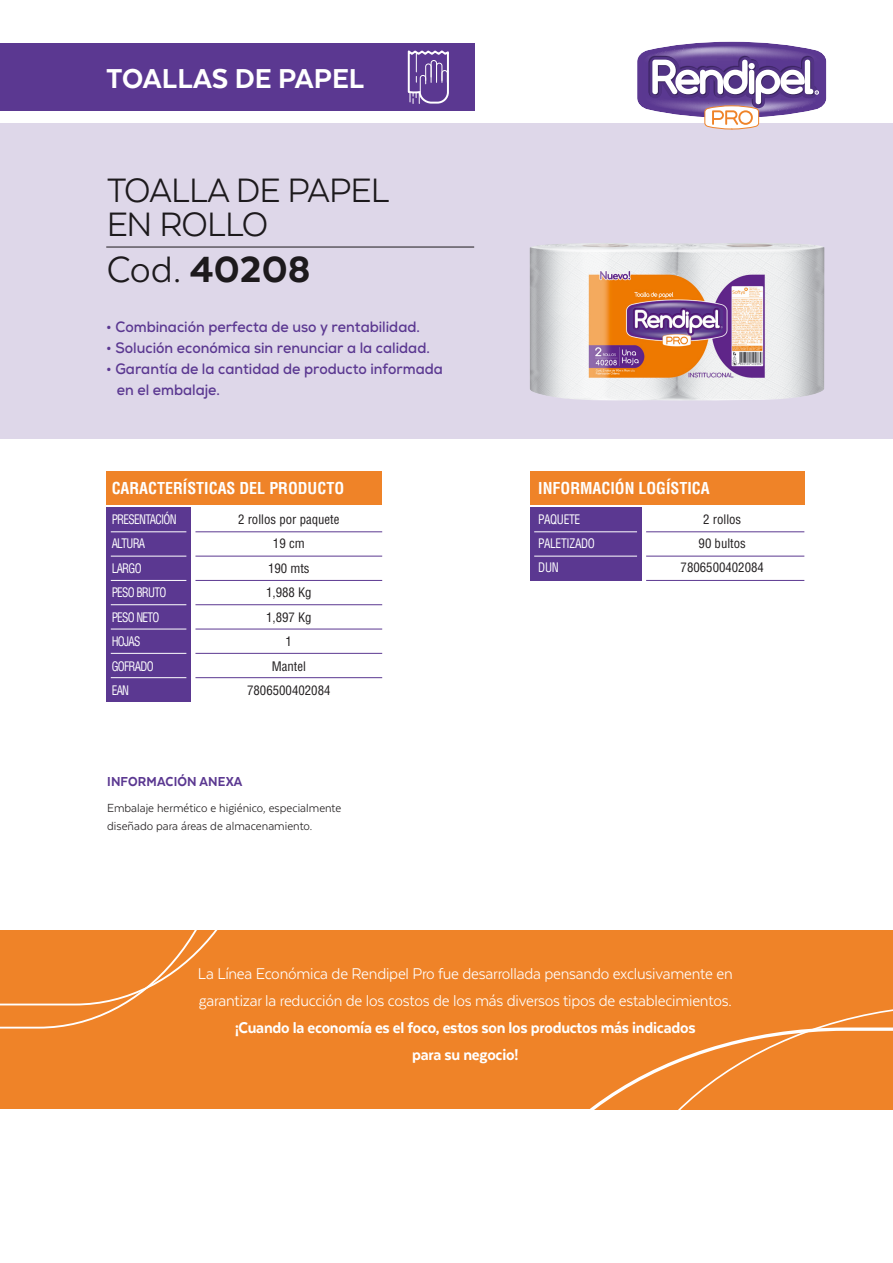
<style>
.page{position:relative;width:893px;height:1263px;background:#fff}
.page>*{position:absolute;margin:0;border:0;box-sizing:border-box;transform-origin:0 0}
.t1{font:800 42px "Texta";color:#221f20}
.t2{font:39px/34.5px "Texta";letter-spacing:-.025em;color:#221f20}
.t3{font:800 31.5px "Texta";color:#fff}
.t4{font:18px/27px "Texta";letter-spacing:-.015em;color:#fff;scale:.95 1}
.t5{font:800 18px/27px "Texta";letter-spacing:-.015em;color:#fff;text-align:center;scale:.95 1}
.t6{font:700 condensed 16.05px "Helvetica LT Std";color:#fff}
.t7{font:700 15px/21px "Nexa";color:#5b3891;scale:.95 1}
.t8{font:800 15px "Texta";letter-spacing:.01em;color:#5b3891;scale:.95 1}
.t9{font:13.5px/18px "Texta";color:#221f20;scale:.95 1}
.t10{font:condensed 12.75px/24.5px "Helvetica LT Std";color:#221f20;text-align:center}
.t11{font:condensed 12.75px/24.5px "Helvetica LT Std";letter-spacing:-.06em;color:#fff;scale:.89 1}
.t12{font:condensed 12.75px/24px "Helvetica LT Std";letter-spacing:-.025em;color:#fff;scale:.9 1}
.s1{font-weight:400}
</style>
<div class="page">
<div style="left:0;top:931px;width:893px;height:178px;background:#ef8328"></div>
<svg style="left:590px;top:1009px;width:303px;height:100px"></svg>
<svg style="left:0;top:931px;width:217px;height:98px"></svg>
<div style="left:0;top:123px;width:893px;height:316px;background:#ded7e9"></div>
<hr style="left:106px;top:247px;width:368px;height:1px;background:#221f20">
<hr style="left:195px;top:531px;width:187px;height:1px;background:#5b3891">
<hr style="left:195px;top:556px;width:187px;height:1px;background:#5b3891">
<hr style="left:195px;top:580px;width:187px;height:1px;background:#5b3891">
<hr style="left:195px;top:604px;width:187px;height:1px;background:#5b3891">
<hr style="left:195px;top:629px;width:187px;height:1px;background:#5b3891">
<hr style="left:195px;top:653px;width:187px;height:1px;background:#5b3891">
<hr style="left:195px;top:677px;width:187px;height:1px;background:#5b3891">
<div style="left:106px;top:507px;width:85px;height:195px;background:#5b3891"></div>
<div style="left:106px;top:471px;width:276px;height:33px;background:#ef8328"></div>
<hr style="left:111px;top:531px;width:75px;height:1px;background:#fff">
<hr style="left:111px;top:556px;width:75px;height:1px;background:#fff">
<hr style="left:111px;top:580px;width:75px;height:1px;background:#fff">
<hr style="left:111px;top:604px;width:75px;height:1px;background:#fff">
<hr style="left:111px;top:629px;width:75px;height:1px;background:#fff">
<hr style="left:111px;top:653px;width:75px;height:1px;background:#fff">
<hr style="left:111px;top:677px;width:75px;height:1px;background:#fff">
<hr style="left:646px;top:531px;width:158px;height:1px;background:#5b3891">
<hr style="left:646px;top:556px;width:158px;height:1px;background:#5b3891">
<hr style="left:646px;top:580px;width:158px;height:1px;background:#5b3891">
<div style="left:530px;top:507px;width:112px;height:73px;background:#5b3891"></div>
<div style="left:530px;top:471px;width:274px;height:33px;background:#ef8328"></div>
<hr style="left:534px;top:531px;width:103px;height:1px;background:#fff">
<hr style="left:534px;top:556px;width:103px;height:1px;background:#fff">
<div style="left:0;top:43px;width:474px;height:68px;background:#5b3891"></div>
<svg style="left:637px;top:41px;width:190px;height:89px"></svg>
<svg style="left:407px;top:50px;width:42px;height:54px"></svg>
<img style="left:530px;top:243px;width:294px;height:158px">
<h3 class="t3" style="left:106px;top:62px;width:260px">TOALLAS DE PAPEL</h3>
<h2 class="t2" style="left:106px;top:172px;width:285px">TOALLA DE PAPEL<br>EN ROLLO</h2>
<h1 class="t1" style="left:106px;top:248px;width:206px"><span class="s1">Cod.</span> 40208</h1>
<p class="t7" style="left:106px;top:316px;width:332px">• Combinación perfecta de uso y rentabilidad.</p>
<p class="t7" style="left:106px;top:337px;width:342px">• Solución económica sin renunciar a la calidad.</p>
<p class="t7" style="left:117px;top:358px;width:345px;text-indent:-11px">• Garantía de la cantidad de producto informada en el embalaje.</p>
<p class="t6" style="left:112px;top:478px;width:234px">CARACTERÍSTICAS DEL PRODUCTO</p>
<p class="t11" style="left:112px;top:507px;width:75px">PRESENTACIÓN<br>ALTURA<br>LARGO<br>PESO BRUTO<br>PESO NETO<br>HOJAS<br>GOFRADO<br>EAN</p>
<p class="t10" style="left:681px;top:507px;width:85px;line-height:24px">2 rollos<br>90 bultos<br>7806500402084</p>
<p class="t6" style="left:538px;top:478px;width:173px">INFORMACIÓN LOGÍSTICA</p>
<p class="t12" style="left:538px;top:507px;width:64px">PAQUETE<br>PALETIZADO<br>DUN</p>
<p class="t10" style="left:238px;top:507px;width:103px">2 rollos por paquete<br>19 cm<br>190 mts<br>1,988 Kg<br>1,897 Kg<br>1<br>Mantel<br>7806500402084</p>
<p class="t8" style="left:107px;top:773px;width:144px">INFORMACIÓN ANEXA</p>
<p class="t9" style="left:107px;top:798px;width:248px">Embalaje hermético e higiénico, especialmente diseñado para áreas de almacenamiento.</p>
<p class="t4" style="left:198px;top:960px;width:564px">La Línea Económica de Rendipel Pro fue desarrollada pensando exclusivamente en garantizar la reducción de los costos de los más diversos tipos de establecimientos.</p>
<p class="t5" style="left:235px;top:1014px;width:486px">¡Cuando la economía es el foco, estos son los productos más indicados para su negocio!</p>
</div>
